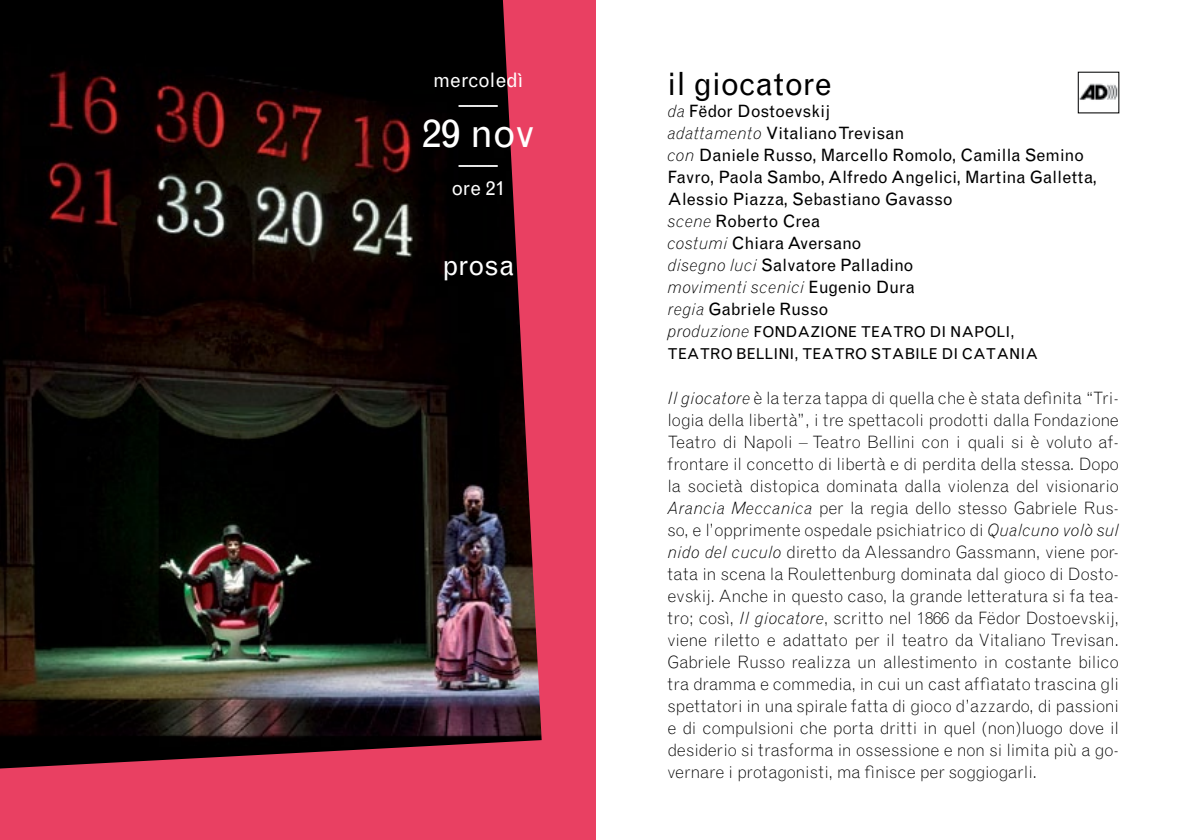
<style>
.page{position:relative;width:1191px;height:840px;background:#fff}
.page>*{position:absolute;margin:0;border:0;box-sizing:border-box;transform-origin:0 0}
.t1{font:40px "Grotesque MT Std";color:#fff}
.t2{font:32px "Grotesque MT Std";color:#000}
.t3{font:28px "Grotesque MT Std";letter-spacing:-.02em;color:#fff}
.t4{font:20px/24px "Grotesque MT Std";letter-spacing:-.005em;color:#fff;text-align:center}
.t5{font:300 17px/22px "Grotesque MT Std";letter-spacing:-.01em;color:#000;text-align:justify}
.t6{font:17px/22px "Grotesque MT Std";color:#000}
.t7{font:15px/22px "Grotesque MT Std";color:#000}
.s1{font-weight:300;font-style:italic}
.s2{font-weight:300;font-style:italic;font-size:17px}
.s3{font-style:italic}
</style>
<div class="page">
<div style="left:0;top:0;width:595px;height:839px;background:#e94062"></div>
<img style="left:0;top:0;width:541px;height:768px">
<img style="left:1080px;top:83px;width:37px;height:17px">
<p class="t4" style="left:433px;top:68px;width:92px">mercoledì ––––</p>
<h1 class="t1" style="left:422px;top:109px;width:114px">29 nov</h1>
<p class="t4" style="left:451px;top:152px;width:55px">–––– ore 21</p>
<h3 class="t3" style="left:442px;top:248px;width:73px">prosa</h3>
<h2 class="t2" style="left:667px;top:65px;width:166px">il giocatore</h2>
<p class="t6" style="left:667px;top:100px;width:431px"><span class="s1">da</span> Fëdor Dostoevskij<br><span class="s1">adattamento</span> Vitaliano Trevisan<br><span class="s1">con</span> Daniele Russo, Marcello Romolo, Camilla Semino Favro, Paola Sambo, Alfredo Angelici, Martina Galletta, Alessio Piazza, Sebastiano Gavasso<br><span class="s1">scene</span> Roberto Crea<br><span class="s1">costumi</span> Chiara Aversano<br><span class="s1">disegno luci</span> Salvatore Palladino<br><span class="s1">movimenti scenici</span> Eugenio Dura<br><span class="s1">regia</span> Gabriele Russo</p>
<p class="t7" style="left:667px;top:321px;width:372px"><span class="s2">produzione</span> FONDAZIONE TEATRO DI NAPOLI,<br>TEATRO BELLINI, TEATRO STABILE DI CATANIA</p>
<p class="t5" style="left:667px;top:386px;width:453px"><span class="s3">Il giocatore</span> è la terza tappa di quella che è stata definita “Tri&shy;logia della libertà”, i tre spettacoli prodotti dalla Fondazione Teatro di Napoli – Teatro Bellini con i quali si è voluto af&shy;frontare il concetto di libertà e di perdita della stessa. Dopo la società distopica dominata dalla violenza del visionario <span class="s3">Arancia Meccanica</span> per la regia dello stesso Gabriele Rus&shy;so, e l’opprimente ospedale psichiatrico di <span class="s3">Qualcuno volò sul nido del cuculo</span> diretto da Alessandro Gassmann, viene por&shy;tata in scena la Roulettenburg dominata dal gioco di Dosto&shy;evskij. Anche in questo caso, la grande letteratura si fa tea&shy;tro; così, <span class="s3">Il giocatore</span>, scritto nel 1866 da Fëdor Dostoevskij, viene riletto e adattato per il teatro da Vitaliano Trevisan.<br>Gabriele Russo realizza un allestimento in costante bilico tra dramma e commedia, in cui un cast affiatato trascina gli spettatori in una spirale fatta di gioco d’azzardo, di passioni e di compulsioni che porta dritti in quel (non)luogo dove il desiderio si trasforma in ossessione e non si limita più a go&shy;vernare i protagonisti, ma finisce per soggiogarli.</p>
</div>
